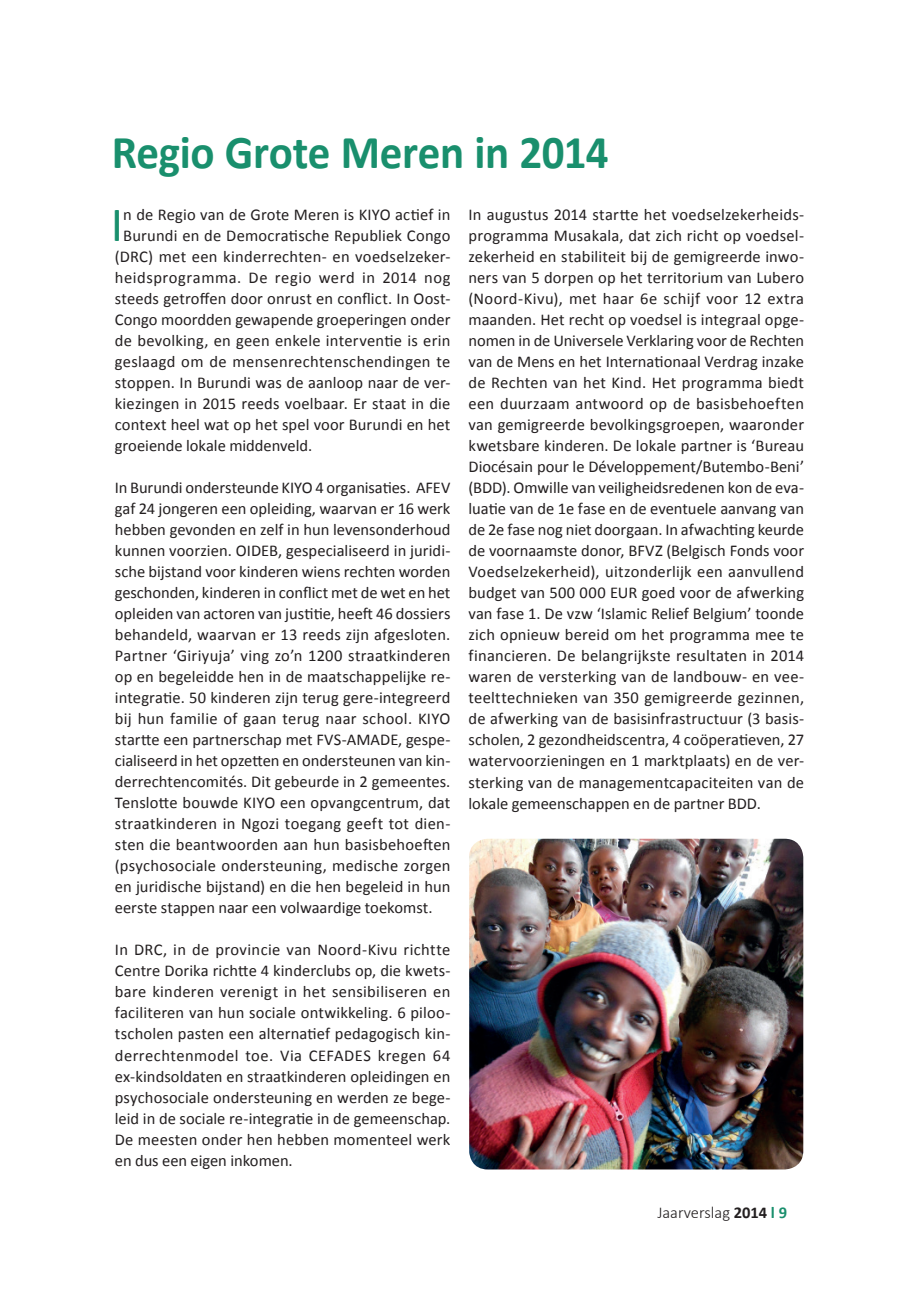
<style>
.page{position:relative;width:919px;height:1289px;background:#fff}
.page>*{position:absolute;margin:0;border:0;box-sizing:border-box;transform-origin:0 0}
.t1{font:49.65px "Calibri";color:#198f6d}
.t2{font:700 47.25px "Calibri";letter-spacing:-.01em;color:#198f6d;scale:.95 1}
.t3{font:16.5px/21px "Calibri";letter-spacing:.01em;color:#231f20;text-align:justify}
.t4{font:16.5px "Calibri";letter-spacing:.035em;color:#231f20}
.t5{font:300 16.5px "Calibri";color:#231f20}
.s1{font-weight:700}
.s2{font-weight:700;color:#198f6d}
</style>
<div class="page">
<img style="left:469px;top:838px;width:334px;height:331px">
<h2 class="t2" style="left:112px;top:123px;width:524px">Regio Grote Meren in 2014</h2>
<h1 class="t1" style="left:111px;top:193px;width:14px">I</h1>
<p class="t3" style="left:123px;top:204px;width:329px">n de Regio van de Grote Meren is KIYO actief in</p>
<p class="t3" style="left:123px;top:225px;width:329px">Burundi en de Democratische Republiek Congo</p>
<p class="t3" style="left:115px;top:246px;width:337px">(DRC) met een kinderrechten- en voedselzeker-</p>
<p class="t4" style="left:115px;top:267px;width:337px">heidsprogramma. De regio werd in 2014 nog</p>
<p class="t3" style="left:115px;top:288px;width:337px">steeds getroffen door onrust en conflict. In Oost-</p>
<p class="t3" style="left:115px;top:309px;width:337px">Congo moordden gewapende groeperingen onder</p>
<p class="t3" style="left:115px;top:330px;width:337px">de bevolking, en geen enkele interventie is erin</p>
<p class="t3" style="left:115px;top:351px;width:337px">geslaagd om de mensenrechtenschendingen te</p>
<p class="t3" style="left:115px;top:372px;width:337px">stoppen. In Burundi was de aanloop naar de ver-</p>
<p class="t3" style="left:115px;top:393px;width:337px">kiezingen in 2015 reeds voelbaar. Er staat in die</p>
<p class="t3" style="left:115px;top:414px;width:337px">context heel wat op het spel voor Burundi en het</p>
<p class="t3" style="left:115px;top:435px;width:199px">groeiende lokale middenveld.</p>
<p class="t3" style="left:115px;top:477px;width:337px">In Burundi ondersteunde KIYO 4 organisaties. AFEV gaf 24 jongeren een opleiding, waarvan er 16 werk hebben gevonden en zelf in hun levensonderhoud kunnen voorzien. OIDEB, gespecialiseerd in juridi&shy;sche bijstand voor kinderen wiens rechten worden geschonden, kinderen in conflict met de wet en het opleiden van actoren van justitie, heeft 46 dossiers behandeld, waarvan er 13 reeds zijn afgesloten.<br>Partner ‘Giriyuja’ ving zo’n 1200 straatkinderen op en begeleidde hen in de maatschappelijke re&shy;integratie. 50 kinderen zijn terug gere-integreerd bij hun familie of gaan terug naar school. KIYO startte een partnerschap met FVS-AMADE, gespe&shy;cialiseerd in het opzetten en ondersteunen van kin&shy;derrechtencomités. Dit gebeurde in 2 gemeentes.<br>Tenslotte bouwde KIYO een opvangcentrum, dat straatkinderen in Ngozi toegang geeft tot dien&shy;sten die beantwoorden aan hun basisbehoeften (psychosociale ondersteuning, medische zorgen en juridische bijstand) en die hen begeleid in hun eerste stappen naar een volwaardige toekomst.</p>
<p class="t3" style="left:115px;top:939px;width:337px">In DRC, in de provincie van Noord-Kivu richtte Centre Dorika richtte 4 kinderclubs op, die kwets&shy;bare kinderen verenigt in het sensibiliseren en faciliteren van hun sociale ontwikkeling. 6 piloo&shy;tscholen pasten een alternatief pedagogisch kin&shy;derrechtenmodel toe. Via CEFADES kregen 64 ex-kindsoldaten en straatkinderen opleidingen en psychosociale ondersteuning en werden ze bege&shy;leid in de sociale re-integratie in de gemeenschap.<br>De meesten onder hen hebben momenteel werk en dus een eigen inkomen.</p>
<p class="t3" style="left:468px;top:204px;width:337px">In augustus 2014 startte het voedselzekerheids&shy;programma Musakala, dat zich richt op voedsel&shy;zekerheid en stabiliteit bij de gemigreerde inwo&shy;ners van 5 dorpen op het territorium van Lubero (Noord-Kivu), met haar 6e schijf voor 12 extra maanden. Het recht op voedsel is integraal opge&shy;nomen in de Universele Verklaring voor de Rechten van de Mens en het Internationaal Verdrag inzake de Rechten van het Kind. Het programma biedt een duurzaam antwoord op de basisbehoeften van gemigreerde bevolkingsgroepen, waaronder kwetsbare kinderen. De lokale partner is ‘Bureau Diocésain pour le Développement/Butembo-Beni’ (BDD). Omwille van veiligheidsredenen kon de eva&shy;luatie van de 1e fase en de eventuele aanvang van de 2e fase nog niet doorgaan. In afwachting keurde de voornaamste donor, BFVZ (Belgisch Fonds voor Voedselzekerheid), uitzonderlijk een aanvullend budget van 500 000 EUR goed voor de afwerking van fase 1. De vzw ‘Islamic Relief Belgium’ toonde zich opnieuw bereid om het programma mee te financieren. De belangrijkste resultaten in 2014 waren de versterking van de landbouw- en vee&shy;teelttechnieken van 350 gemigreerde gezinnen, de afwerking van de basisinfrastructuur (3 basis&shy;scholen, 2 gezondheidscentra, 4 coöperatieven, 27 watervoorzieningen en 1 marktplaats) en de ver&shy;sterking van de managementcapaciteiten van de lokale gemeenschappen en de partner BDD.</p>
<p class="t5" style="left:657px;top:1201px;width:131px">Jaarverslag <span class="s1">2014</span> <span class="s2">l 9</span></p>
</div>
